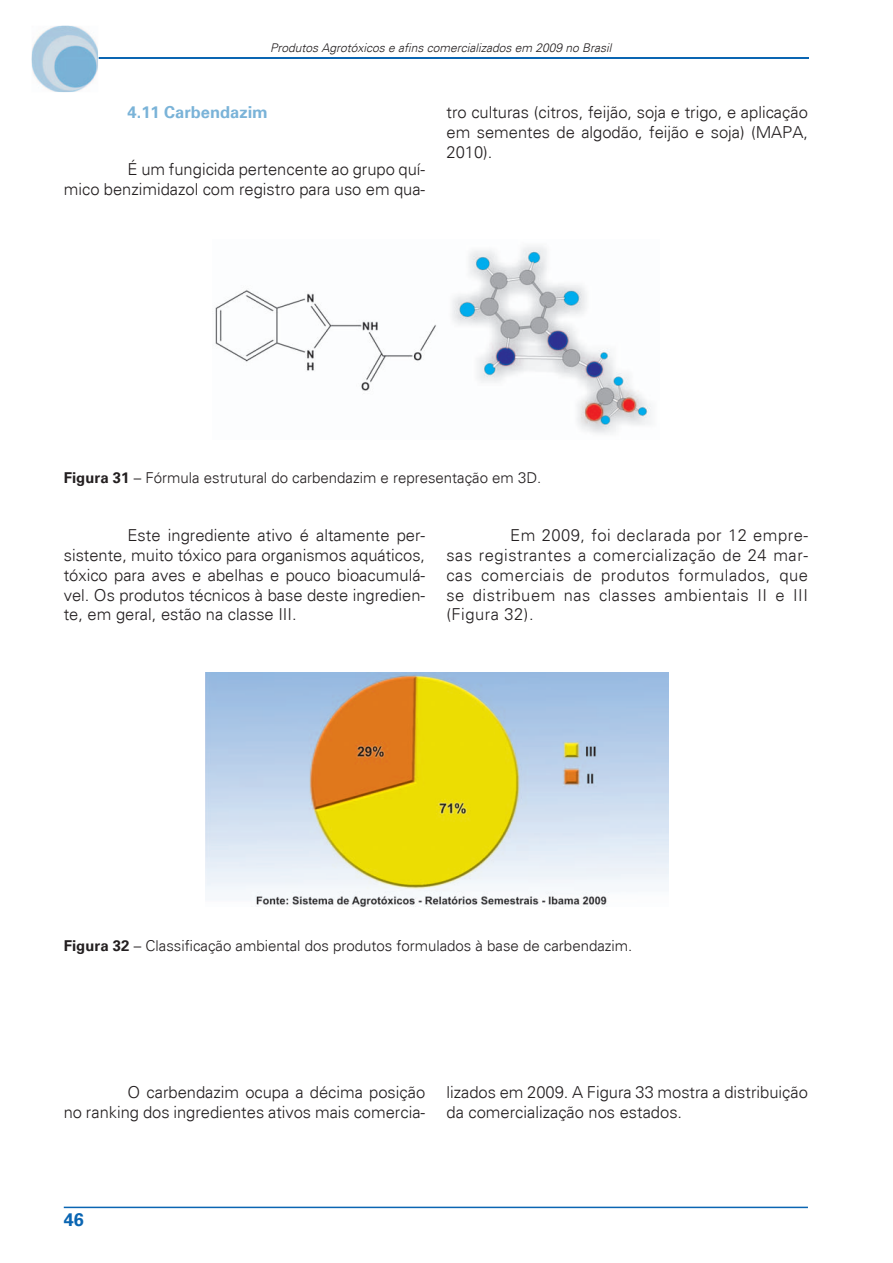
<style>
.page{position:relative;width:893px;height:1263px;background:#fff}
.page>*{position:absolute;margin:0;border:0;box-sizing:border-box;transform-origin:0 0}
.t1{font:700 18px "Univers";color:#0a65b2}
.t2{font:300 16.5px/19.8px "Univers";color:#231f20;text-align:justify}
.t3{font:700 16.5px "Univers";color:#7ab3d8}
.t4{font:300 15px "Univers";color:#231f20}
.t5{font:italic 300 12px "Univers";color:#231f20}
.s1{font-weight:700}
</style>
<div class="page">
<hr style="left:65px;top:57px;width:744px;height:2px;background:#0a65b2">
<hr style="left:64px;top:1206px;width:744px;height:2px;background:#0a65b2">
<img style="left:32px;top:26px;width:66px;height:66px">
<img style="left:65px;top:57px;width:33px;height:2px">
<img style="left:215px;top:246px;width:436px;height:188px">
<img style="left:206px;top:672px;width:462px;height:235px">
<p class="t5" style="left:270px;top:40px;width:343px">Produtos Agrotóxicos e afins comercializados em 2009 no Brasil</p>
<p class="t3" style="left:128px;top:103px;width:142px">4.11 Carbendazim</p>
<p class="t2" style="left:64px;top:159px;width:363px;text-align:right">É um fungicida pertencente ao grupo quí-<br>mico benzimidazol com registro para uso em qua-</p>
<p class="t2" style="left:446px;top:102px;width:363px">tro culturas (citros, feijão, soja e trigo, e aplicação em sementes de algodão, feijão e soja) (MAPA, 2010).</p>
<p class="t4" style="left:64px;top:469px;width:479px"><span class="s1">Figura 31</span> – Fórmula estrutural do carbendazim e representação em 3D.</p>
<p class="t2" style="left:64px;top:525px;width:363px;text-indent:64px">Este ingrediente ativo é altamente per&shy;sistente, muito tóxico para organismos aquáticos, tóxico para aves e abelhas e pouco bioacumulá&shy;vel. Os produtos técnicos à base deste ingredien&shy;te, em geral, estão na classe III.</p>
<p class="t2" style="left:446px;top:525px;width:363px;text-indent:64px">Em 2009, foi declarada por 12 empre&shy;sas registrantes a comercialização de 24 mar&shy;cas comerciais de produtos formulados, que se distribuem nas classes ambientais II e III (Figura 32).</p>
<p class="t4" style="left:64px;top:936px;width:570px"><span class="s1">Figura 32</span> – Classificação ambiental dos produtos formulados à base de carbendazim.</p>
<p class="t2" style="left:64px;top:1083px;width:363px;text-align:right">O carbendazim ocupa a décima posição<br>no ranking dos ingredientes ativos mais comercia-</p>
<p class="t2" style="left:446px;top:1083px;width:363px">lizados em 2009. A Figura 33 mostra a distribuição da comercialização nos estados.</p>
<p class="t1" style="left:64px;top:1209px;width:22px">46</p>
</div>
